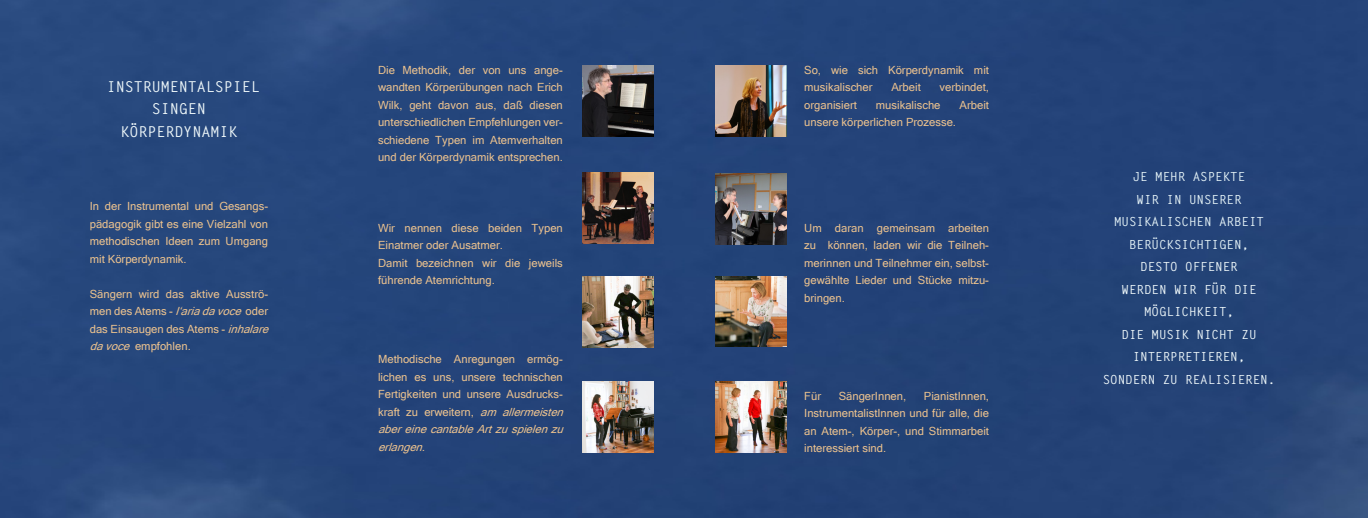
<style>
.page{position:relative;width:1368px;height:518px;background:#fff}
.page>*{position:absolute;margin:0;border:0;box-sizing:border-box;transform-origin:0 0}
.t1{font:700 15px "Letter Gothic Std";color:#eff8fa}
.t2{font:700 12.5px/22.5px "Letter Gothic Std";color:#eff8fa;text-align:center}
.t3{font:700 12.5px/22.5px "Letter Gothic Std";color:#e6f4f8;text-align:center}
.t4{font:11.25px/17.5px "Microsoft Sans Serif";color:#ecc28e}
.s1{color:#e6f4f8}
.s2{font-style:italic}
</style>
<div class="page">
<div style="left:0;top:0;width:1368px;height:517px;background:#244479"></div>
<img style="left:582px;top:172px;width:71px;height:71px">
<img style="left:582px;top:276px;width:71px;height:71px">
<img style="left:582px;top:66px;width:71px;height:70px">
<img style="left:582px;top:381px;width:71px;height:70px">
<img style="left:715px;top:173px;width:71px;height:71px">
<img style="left:715px;top:381px;width:71px;height:71px">
<img style="left:715px;top:66px;width:71px;height:70px">
<img style="left:715px;top:276px;width:71px;height:70px">
<p class="t1" style="left:107px;top:77px;width:154px"><span class="s1">I</span>NSTRUMENTALSPIEL</p>
<p class="t1" style="left:152px;top:99px;width:55px">SINGEN</p>
<p class="t1" style="left:120px;top:122px;width:119px">KÖRPERDYNAMIK</p>
<p class="t4" style="left:90px;top:197px;width:180px;text-align:justify">In der Instrumental und Gesangs&shy;pädagogik gibt es eine Vielzahl von methodischen Ideen zum Umgang mit Körperdynamik.</p>
<p class="t4" style="left:90px;top:284px;width:184px">Sängern wird das aktive Ausströ&shy;men des Atems - <span class="s2">l‘ariadavoce</span>oder das Einsaugen des Atems - <span class="s2">inhalare davoce</span> empfohlen.</p>
<p class="t4" style="left:378px;top:61px;width:186px;text-align:justify">Die Methodik, der von uns ange&shy;wandten Körperübungen nach Erich Wilk, geht davon aus, daß diesen unterschiedlichen Empfehlungen ver&shy;schiedene Typen im Atemverhalten und der Körperdynamik entsprechen.</p>
<p class="t4" style="left:378px;top:218px;width:186px">Wir nennen diese beiden Typen<br>Einatmer oder Ausatmer.</p>
<p class="t4" style="left:378px;top:253px;width:186px">Damit bezeichnen wir die jeweils führende Atemrichtung.</p>
<p class="t4" style="left:378px;top:350px;width:191px">Methodische Anregungen ermög&shy;lichen es uns, unsere technischen<br>Fertigkeiten und unsere Ausdrucks&shy;kraft zu erweitern, <span class="s2">am allermeisten abereinecantableArtzuspielenzu erlangen.</span></p>
<p class="t4" style="left:804px;top:61px;width:186px">So, wie sich Körperdynamik mit musikalischer</p>
<p class="t4" style="left:891px;top:78px;width:31px">Arbeit</p>
<p class="t4" style="left:939px;top:78px;width:51px">verbindet,</p>
<p class="t4" style="left:804px;top:96px;width:54px">organisiert</p>
<p class="t4" style="left:876px;top:96px;width:66px">musikalische</p>
<p class="t4" style="left:959px;top:96px;width:31px">Arbeit</p>
<p class="t4" style="left:804px;top:113px;width:153px">unsere körperlichen Prozesse.</p>
<p class="t4" style="left:804px;top:218px;width:186px;text-align:justify">Um daran gemeinsam arbeiten zu können, laden wir die Teilneh&shy;merinnen und Teilnehmer ein, selbst&shy;gewählte Lieder und Stücke mitzu&shy;bringen.</p>
<p class="t4" style="left:804px;top:386px;width:18px">Für</p>
<p class="t4" style="left:839px;top:386px;width:69px">SängerInnen,</p>
<p class="t4" style="left:804px;top:386px;width:186px;text-align:justify;text-indent:120px">PianistInnen, InstrumentalistInnen und für alle, die an Atem-, Körper-, und Stimmarbeit interessiert sind.</p>
<p class="t3" style="left:1133px;top:165px;width:114px">JE MEHR ASPEKTE</p>
<p class="t3" style="left:1114px;top:188px;width:151px">WIR IN UNSERER<br>MUSIKALISCHEN ARBEIT<br>BERÜCKSICHTIGEN,</p>
<p class="t2" style="left:1121px;top:255px;width:136px">DESTO OFFENER<br>WERDEN WIR FÜR DIE<br>MÖGLICHKEIT,</p>
<p class="t2" style="left:1121px;top:323px;width:136px">DIE MUSIK NICHT ZU<br>INTERPRETIEREN,</p>
<p class="t2" style="left:1103px;top:368px;width:174px">SONDERN ZU REALISIEREN.</p>
</div>
